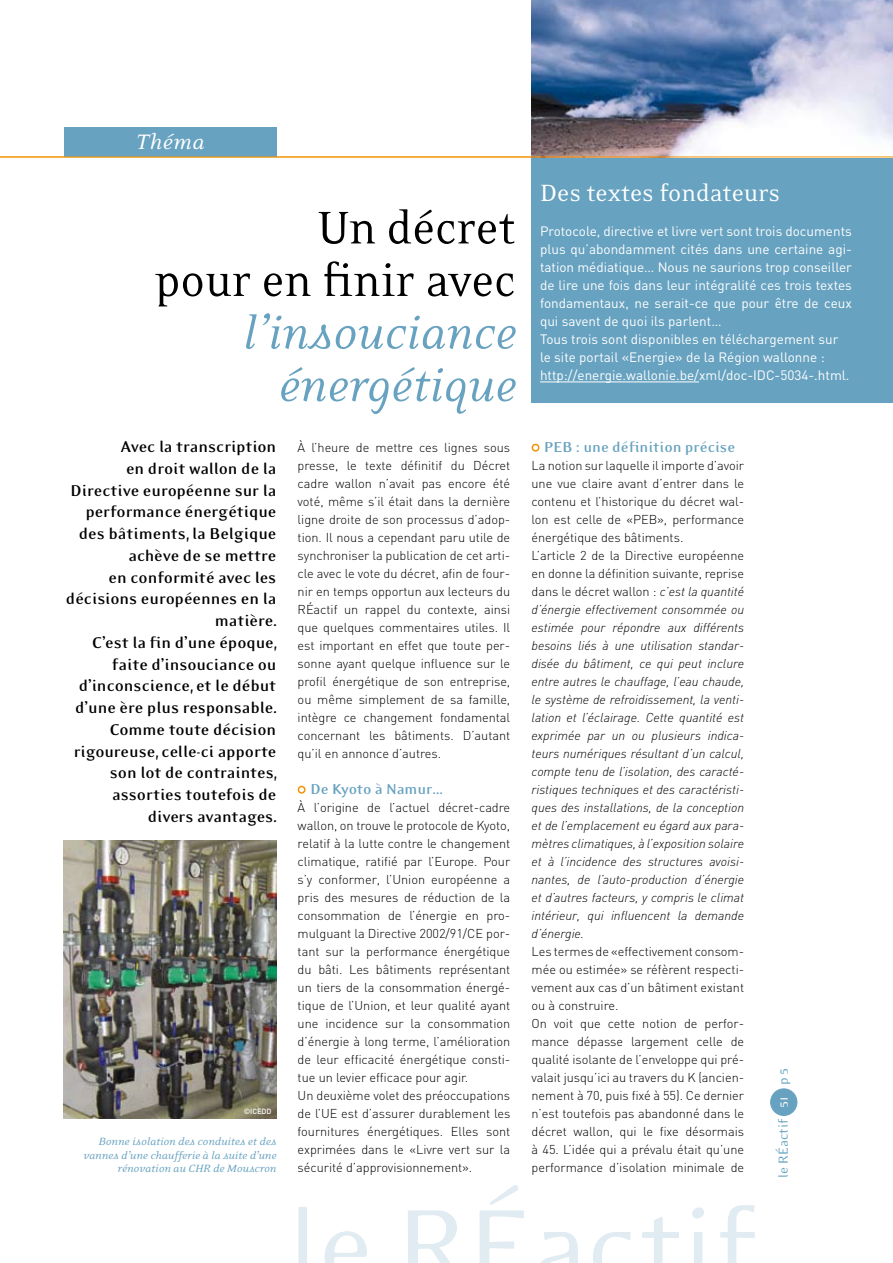
<style>
.page{position:relative;width:893px;height:1263px;background:#fff}
.page>*{position:absolute;margin:0;border:0;box-sizing:border-box;transform-origin:0 0}
.t1{font:120px "Eidetic Modern";color:#e0ebf2}
.t2{font:italic 52.5px/52.5px "Eidetic Neo";color:#67a2c0;text-align:right;scale:.96 1}
.t3{font:52.5px/52.5px "Eidetic Neo";color:#000;text-align:right;scale:.96 1}
.t4{font:27px "Eidetic Neo";letter-spacing:-.01em;color:#fff}
.t5{font:italic 24px "Eidetic Neo";letter-spacing:.025em;color:#fff}
.t6{font:700 18px/21.8px "Eidetic Modern";color:#000;text-align:right}
.t7{font:700 16.5px "Eidetic Modern";color:#67a2c0}
.t8{font:15px "Eidetic Modern";color:#67a2c0}
.t9{font:13.5px/18px "DIN";color:#fff}
.t10{font:300 12.75px/18px "DIN";letter-spacing:-.005em;color:#000}
.t11{font:italic 300 12.75px/18px "DIN";letter-spacing:-.005em;color:#000}
.t12{font:italic 12px/13.5px "Eidetic Neo";color:#67a2c0;text-align:right}
.t13{font:500 7.5px "DIN";letter-spacing:-.005em;color:#fff}
.s1{font-style:normal}
.s2{color:#fff}
</style>
<div class="page">
<div style="left:298px;top:786px;width:8px;height:8px;border:2px solid #f29400;border-radius:50%"></div>
<div style="left:531px;top:444px;width:8px;height:8px;border:2px solid #f29400;border-radius:50%"></div>
<div style="left:531px;top:157px;width:362px;height:246px;background:#67a2c0"></div>
<hr style="left:540px;top:382px;width:159px;height:1px;background:#fff">
<img style="left:531px;top:0;width:362px;height:157px">
<div style="left:64px;top:128px;width:212px;height:29px;background:#67a2c0"></div>
<hr style="left:0;top:157px;width:893px;height:1px;background:#f29400">
<img style="left:64px;top:840px;width:212px;height:278px">
<div style="left:771px;top:1089px;width:26px;height:26px;background:#67a2c0;border-radius:50%"></div>
<div style="left:770px;top:1088px;width:27px;height:28px;border:1px solid #67a2c0;border-radius:50%"></div>
<h3 class="t5" style="left:136px;top:130px;width:71px">Théma</h3>
<h2 class="t3" style="left:155px;top:203px;width:378px">Un décret<br>pour en finir avec</h2>
<h2 class="t2" style="left:242px;top:307px;width:287px">l’insouciance énergétique</h2>
<p class="t6" style="left:66px;top:436px;width:213px">Avec la transcription<br>en droit wallon de la<br>Directive européenne sur la performance énergétique des bâtiments, la Belgique achève de se mettre<br>en conformité avec les décisions européennes en la matière.<br>C’est la fin d’une époque, faite d’insouciance ou d’inconscience, et le début d’une ère plus responsable.<br>Comme toute décision rigoureuse, celle-ci apporte son lot de contraintes, assorties toutefois de divers avantages.</p>
<p class="t10" style="left:298px;top:438px;width:214px;text-align:justify">À l’heure de mettre ces lignes sous presse, le texte définitif du Décret cadre wallon n’avait pas encore été voté, même s’il était dans la dernière ligne droite de son processus d’adop&shy;tion. Il nous a cependant paru utile de synchroniser la publication de cet arti&shy;cle avec le vote du décret, afin de four&shy;nir en temps opportun aux lecteurs du Réactif un rappel du contexte, ainsi que quelques commentaires utiles. Il est important en effet que toute per&shy;sonne ayant quelque influence sur le profil énergétique de son entreprise, ou même simplement de sa famille, intègre ce changement fondamental concernant les bâtiments. D’autant qu’il en annonce d’autres.</p>
<p class="t7" style="left:310px;top:780px;width:134px">De Kyoto à Namur…</p>
<p class="t10" style="left:298px;top:798px;width:214px">À l’origine de l’actuel décret-cadre wallon, on trouve le protocole de Kyoto, relatif à la lutte contre le changement climatique, ratifié par l’Europe. Pour s’y conformer, l’Union européenne a pris des mesures de réduction de la consommation de l’énergie en pro&shy;mulguant la Directive 2002/91/CE por&shy;tant sur la performance énergétique du bâti. Les bâtiments représentant un tiers de la consommation énergé&shy;tique de l’Union, et leur qualité ayant une incidence sur la consommation d’énergie à long terme, l’amélioration de leur efficacité énergétique consti&shy;tue un levier efficace pour agir.<br>Un deuxième volet des préoccupations de l’UE est d’assurer durablement les fournitures énergétiques. Elles sont exprimées dans le «Livre vert sur la sécurité d’approvisionnement».</p>
<p class="t13" style="left:244px;top:1107px;width:29px">©ICEDD</p>
<p class="t12" style="left:83px;top:1135px;width:195px">Bonne isolation des conduites et des vannes d’une chaufferie à la suite d’une rénovation au CHR de Mouscron</p>
<h3 class="t4" style="left:540px;top:180px;width:242px">Des textes fondateurs</h3>
<p class="t9" style="left:540px;top:222px;width:313px">Protocole, directive et livre vert sont trois documents plus qu’abondamment cités dans une certaine agi&shy;tation médiatique… Nous ne saurions trop conseiller de lire une fois dans leur intégralité ces trois textes fondamentaux, ne serait-ce que pour être de ceux qui savent de quoi ils parlent…<br>Tous trois sont disponibles en téléchargement sur le site portail «Energie» de la Région wallonne : http://energie.wallonie.be/xml/doc-IDC-5034-.html.</p>
<p class="t7" style="left:544px;top:438px;width:192px">PEB : une définition précise</p>
<p class="t11" style="left:531px;top:456px;width:214px"><span class="s1">La notion sur laquelle il importe d’avoir une vue claire avant d’entrer dans le contenu et l’historique du décret wal&shy;lon est celle de «PEB», performance énergétique des bâtiments.<br>L’article 2 de la Directive européenne en donne la définition suivante, reprise dans le décret wallon :</span> c’est la quantité d’énergie effectivement consommée ou estimée pour répondre aux différents besoins liés à une utilisation standar&shy;disée du bâtiment, ce qui peut inclure entre autres le chauffage, l’eau chaude, le système de refroidissement, la venti&shy;lation et l’éclairage. Cette quantité est exprimée par un ou plusieurs indica&shy;teurs numériques résultant d’un calcul, compte tenu de l’isolation, des caracté&shy;ristiques techniques et des caractéristi&shy;ques des installations, de la conception et de l’emplacement eu égard aux para&shy;mètres climatiques, à l’exposition solaire et à l’incidence des structures avoisi&shy;nantes, de l’auto-production d’énergie et d’autres facteurs, y compris le climat intérieur, qui influencent la demande d’énergie.</p>
<p class="t10" style="left:531px;top:942px;width:214px">Les termes de «effectivement consom&shy;mée ou estimée» se réfèrent respecti&shy;vement aux cas d’un bâtiment existant ou à construire.<br>On voit que cette notion de perfor&shy;mance dépasse largement celle de qualité isolante de l’enveloppe qui pré&shy;valait jusqu’ici au travers du K (ancien&shy;nement à 70, puis fixé à 55). Ce dernier n’est toutefois pas abandonné dans le décret wallon, qui le fixe désormais à 45. L’idée qui a prévalu était qu’une performance d’isolation minimale de</p>
<p class="t8" style="left:775px;top:1178px;width:102px;rotate:-90deg">le RÉactif <span class="s2">51</span> p</p>
<h1 class="t1" style="left:288px;top:1184px;width:473px">le RÉactif</h1>
</div>
